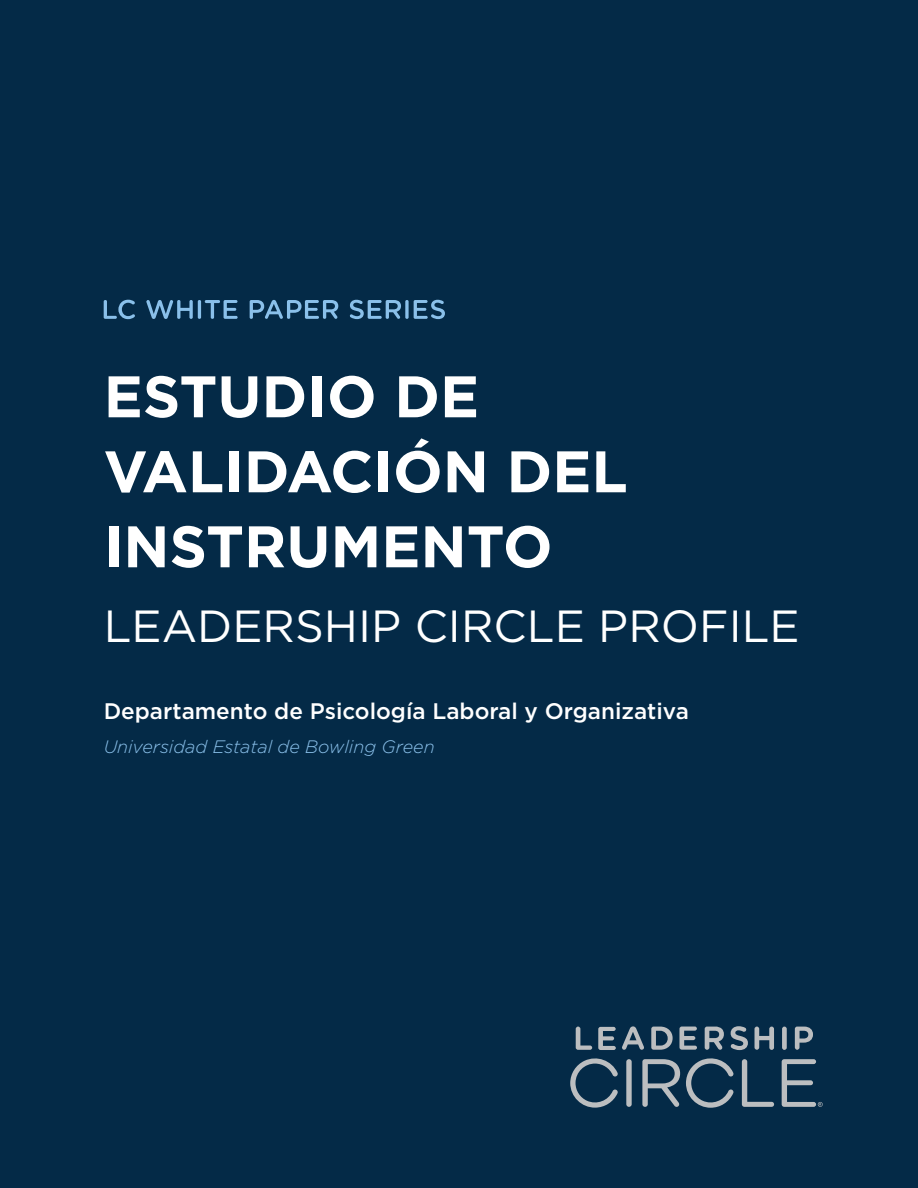
<style>
.page{position:relative;width:918px;height:1188px;background:#042a47}
.page>*{position:absolute;margin:0;border:0;box-sizing:border-box;transform-origin:0 0}
.t1{font:700 58.5px/75px "Gotham";color:#fff}
.t2{font:45px "Gotham";color:#fff}
.t3{font:500 22.5px "Gotham";color:#fff}
.t4{font:italic 300 18px "Gotham";color:#8ac0ea}
</style>
<div class="page">
<svg style="left:782px;top:1027px;width:5px;height:23px"></svg>
<svg style="left:795px;top:1027px;width:18px;height:23px"></svg>
<svg style="left:570px;top:1026px;width:204px;height:82px"></svg>
<svg style="left:782px;top:1059px;width:41px;height:48px"></svg>
<svg style="left:104px;top:300px;width:31px;height:19px"></svg>
<svg style="left:146px;top:300px;width:47px;height:19px"></svg>
<hr style="left:198px;top:300px;width:3px;height:19px;background:#8ac0ea">
<svg style="left:205px;top:300px;width:33px;height:19px"></svg>
<svg style="left:250px;top:300px;width:88px;height:19px"></svg>
<svg style="left:350px;top:300px;width:51px;height:19px"></svg>
<svg style="left:405px;top:300px;width:4px;height:19px"></svg>
<svg style="left:414px;top:300px;width:31px;height:19px"></svg>
<p class="t1" style="left:104px;top:359px;width:525px">ESTUDIO DE<br>VALIDACIÓN DEL<br>INSTRUMENTO</p>
<p class="t2" style="left:104px;top:598px;width:698px">LEADERSHIP CIRCLE PROFILE</p>
<p class="t3" style="left:104px;top:696px;width:587px">Departamento de Psicología Laboral y Organizativa</p>
<p class="t4" style="left:104px;top:736px;width:333px">Universidad Estatal de Bowling Green</p>
</div>
